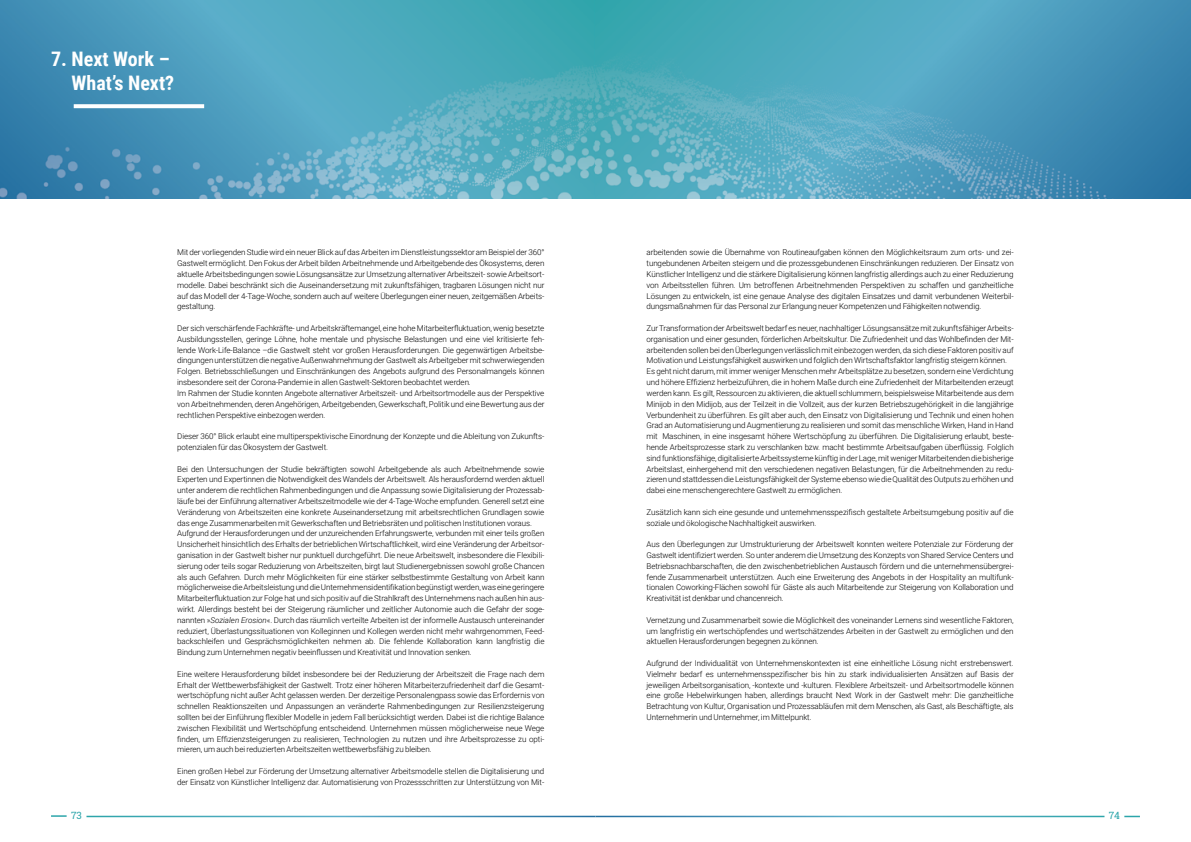
<style>
.page{position:relative;width:1191px;height:842px;background:#fff}
.page>*{position:absolute;margin:0;border:0;box-sizing:border-box;transform-origin:0 0}
.t1{font:700 20px/24px "Roboto Condensed";color:#fff;text-align:right}
.t2{font:10px "Roboto Slab";color:#2ca5aa}
.t3{font:300 8px/10.8px "Roboto";letter-spacing:-.01em;color:#000;text-align:justify}
.s1{font-style:italic}
</style>
<div class="page">
<img style="left:0;top:0;width:1191px;height:198px">
<svg style="left:74px;top:104px;width:130px;height:4px"></svg>
<svg style="left:1124px;top:816px;width:16px;height:1px"></svg>
<svg style="left:51px;top:815px;width:16px;height:2px"></svg>
<h1 class="t1" style="left:51px;top:46px;width:125px">7. Next Work –<br>What’s Next?</h1>
<p class="t3" style="left:177px;top:247px;width:369px">Mit der vorliegenden Studie wird ein neuer Blick auf das Arbeiten im Dienstleistungssektor am Beispiel der 360° Gastwelt ermöglicht. Den Fokus der Arbeit bilden Arbeitnehmende und Arbeitgebende des Ökosystems, deren aktuelle Arbeitsbedingungen sowie Lösungsansätze zur Umsetzung alternativer Arbeitszeit- sowie Arbeitsort&shy;modelle. Dabei beschränkt sich die Auseinandersetzung mit zukunftsfähigen, tragbaren Lösungen nicht nur auf das Modell der 4-Tage-Woche, sondern auch auf weitere Überlegungen einer neuen, zeitgemäßen Arbeits&shy;gestaltung.</p>
<p class="t3" style="left:177px;top:323px;width:369px;text-align:left">Der sich verschärfende Fachkräfte- und Arbeitskräftemangel, eine hohe Mitarbeiterfluktuation, wenig besetzte Ausbildungsstellen, geringe Löhne, hohe mentale und physische Belastungen und eine viel kritisierte feh&shy;lende Work-Life-Balance –die Gastwelt steht vor großen Herausforderungen. Die gegenwärtigen Arbeitsbe&shy;dingungen unterstützen die negative Außenwahrnehmung der Gastwelt als Arbeitgeber mit schwerwiegenden Folgen. Betriebsschließungen und Einschränkungen des Angebots aufgrund des Personalmangels können insbesondere seit der Corona-Pandemie in allen Gastwelt-Sektoren beobachtet werden.<br>Im Rahmen der Studie konnten Angebote alternativer Arbeitszeit- und Arbeitsortmodelle aus der Perspektive von Arbeitnehmenden, deren Angehörigen, Arbeitgebenden, Gewerkschaft, Politik und eine Bewertung aus der rechtlichen Perspektive einbezogen werden.</p>
<p class="t3" style="left:177px;top:431px;width:369px">Dieser 360° Blick erlaubt eine multiperspektivische Einordnung der Konzepte und die Ableitung von Zukunfts&shy;potenzialen für das Ökosystem der Gastwelt.</p>
<p class="t3" style="left:177px;top:463px;width:369px;text-align:left">Bei den Untersuchungen der Studie bekräftigten sowohl Arbeitgebende als auch Arbeitnehmende sowie Experten und Expertinnen die Notwendigkeit des Wandels der Arbeitswelt. Als herausfordernd werden aktuell unter anderem die rechtlichen Rahmenbedingungen und die Anpassung sowie Digitalisierung der Prozessab&shy;läufe bei der Einführung alternativer Arbeitszeitmodelle wie der 4-Tage-Woche empfunden. Generell setzt eine Veränderung von Arbeitszeiten eine konkrete Auseinandersetzung mit arbeitsrechtlichen Grundlagen sowie das enge Zusammenarbeiten mit Gewerkschaften und Betriebsräten und politischen Institutionen voraus.<br>Aufgrund der Herausforderungen und der unzureichenden Erfahrungswerte, verbunden mit einer teils großen Unsicherheit hinsichtlich des Erhalts der betrieblichen Wirtschaftlichkeit, wird eine Veränderung der Arbeitsor&shy;ganisation in der Gastwelt bisher nur punktuell durchgeführt. Die neue Arbeitswelt, insbesondere die Flexibili&shy;sierung oder teils sogar Reduzierung von Arbeitszeiten, birgt laut Studienergebnissen sowohl große Chancen als auch Gefahren. Durch mehr Möglichkeiten für eine stärker selbstbestimmte Gestaltung von Arbeit kann möglicherweise die Arbeitsleistung und die Unternehmensidentifikation begünstigt werden, was eine geringere Mitarbeiterfluktuation zur Folge hat und sich positiv auf die Strahlkraft des Unternehmens nach außen hin aus&shy;wirkt. Allerdings besteht bei der Steigerung räumlicher und zeitlicher Autonomie auch die Gefahr der soge&shy;nannten »<span class="s1">Sozialen Erosion</span>«. Durch das räumlich verteilte Arbeiten ist der informelle Austausch untereinander reduziert, Überlastungssituationen von Kolleginnen und Kollegen werden nicht mehr wahrgenommen, Feed&shy;backschleifen und Gesprächsmöglichkeiten nehmen ab. Die fehlende Kollaboration kann langfristig die Bindung zum Unternehmen negativ beeinflussen und Kreativität und Innovation senken.</p>
<p class="t3" style="left:177px;top:668px;width:369px">Eine weitere Herausforderung bildet insbesondere bei der Reduzierung der Arbeitszeit die Frage nach dem Erhalt der Wettbewerbsfähigkeit der Gastwelt. Trotz einer höheren Mitarbeiterzufriedenheit darf die Gesamt&shy;wertschöpfung nicht außer Acht gelassen werden. Der derzeitige Personalengpass sowie das Erfordernis von schnellen Reaktionszeiten und Anpassungen an veränderte Rahmenbedingungen zur Resilienzsteigerung sollten bei der Einführung flexibler Modelle in jedem Fall berücksichtigt werden. Dabei ist die richtige Balance zwischen Flexibilität und Wertschöpfung entscheidend. Unternehmen müssen möglicherweise neue Wege finden, um Effizienzsteigerungen zu realisieren, Technologien zu nutzen und ihre Arbeitsprozesse zu opti&shy;mieren, um auch bei reduzierten Arbeitszeiten wettbewerbsfähig zu bleiben.</p>
<p class="t3" style="left:177px;top:765px;width:369px">Einen großen Hebel zur Förderung der Umsetzung alternativer Arbeitsmodelle stellen die Digitalisierung und der Einsatz von Künstlicher Intelligenz dar. Automatisierung von Prozessschritten zur Unterstützung von Mit-</p>
<p class="t3" style="left:646px;top:247px;width:369px">arbeitenden sowie die Übernahme von Routineaufgaben können den Möglichkeitsraum zum orts- und zei&shy;tungebundenen Arbeiten steigern und die prozessgebundenen Einschränkungen reduzieren. Der Einsatz von Künstlicher Intelligenz und die stärkere Digitalisierung können langfristig allerdings auch zu einer Reduzierung von Arbeitsstellen führen. Um betroffenen Arbeitnehmenden Perspektiven zu schaffen und ganzheitliche Lösungen zu entwickeln, ist eine genaue Analyse des digitalen Einsatzes und damit verbundenen Weiterbil&shy;dungsmaßnahmen für das Personal zur Erlangung neuer Kompetenzen und Fähigkeiten notwendig.</p>
<p class="t3" style="left:646px;top:323px;width:369px;text-align:left">Zur Transformation der Arbeitswelt bedarf es neuer, nachhaltiger Lösungsansätze mit zukunftsfähiger Arbeits&shy;organisation und einer gesunden, förderlichen Arbeitskultur. Die Zufriedenheit und das Wohlbefinden der Mit&shy;arbeitenden sollen bei den Überlegungen verlässlich mit einbezogen werden, da sich diese Faktoren positiv auf Motivation und Leistungsfähigkeit auswirken und folglich den Wirtschaftsfaktor langfristig steigern können.<br>Es geht nicht darum, mit immer weniger Menschen mehr Arbeitsplätze zu besetzen, sondern eine Verdichtung und höhere Effizienz herbeizuführen, die in hohem Maße durch eine Zufriedenheit der Mitarbeitenden erzeugt werden kann. Es gilt, Ressourcen zu aktivieren, die aktuell schlummern, beispielsweise Mitarbeitende aus dem Minijob in den Midijob, aus der Teilzeit in die Vollzeit, aus der kurzen Betriebszugehörigkeit in die langjährige Verbundenheit zu überführen. Es gilt aber auch, den Einsatz von Digitalisierung und Technik und einen hohen Grad an Automatisierung und Augmentierung zu realisieren und somit das menschliche Wirken, Hand in Hand mit Maschinen, in eine insgesamt höhere Wertschöpfung zu überführen. Die Digitalisierung erlaubt, beste&shy;hende Arbeitsprozesse stark zu verschlanken bzw. macht bestimmte Arbeitsaufgaben überflüssig. Folglich sind funktionsfähige, digitalisierte Arbeitssysteme künftig in der Lage, mit weniger Mitarbeitenden die bisherige Arbeitslast, einhergehend mit den verschiedenen negativen Belastungen, für die Arbeitnehmenden zu redu&shy;zieren und stattdessen die Leistungsfähigkeit der Systeme ebenso wie die Qualität des Outputs zu erhöhen und dabei eine menschengerechtere Gastwelt zu ermöglichen.</p>
<p class="t3" style="left:646px;top:506px;width:369px">Zusätzlich kann sich eine gesunde und unternehmensspezifisch gestaltete Arbeitsumgebung positiv auf die soziale und ökologische Nachhaltigkeit auswirken.</p>
<p class="t3" style="left:646px;top:539px;width:369px">Aus den Überlegungen zur Umstrukturierung der Arbeitswelt konnten weitere Potenziale zur Förderung der Gastwelt identifiziert werden. So unter anderem die Umsetzung des Konzepts von Shared Service Centers und Betriebsnachbarschaften, die den zwischenbetrieblichen Austausch fördern und die unternehmensübergrei&shy;fende Zusammenarbeit unterstützen. Auch eine Erweiterung des Angebots in der Hospitality an multifunk&shy;tionalen Coworking-Flächen sowohl für Gäste als auch Mitarbeitende zur Steigerung von Kollaboration und Kreativität ist denkbar und chancenreich.</p>
<p class="t3" style="left:646px;top:614px;width:369px">Vernetzung und Zusammenarbeit sowie die Möglichkeit des voneinander Lernens sind wesentliche Faktoren, um langfristig ein wertschöpfendes und wertschätzendes Arbeiten in der Gastwelt zu ermöglichen und den aktuellen Herausforderungen begegnen zu können.</p>
<p class="t3" style="left:646px;top:657px;width:369px">Aufgrund der Individualität von Unternehmenskontexten ist eine einheitliche Lösung nicht erstrebenswert.<br>Vielmehr bedarf es unternehmensspezifischer bis hin zu stark individualisierten Ansätzen auf Basis der jeweiligen Arbeitsorganisation, -kontexte und -kulturen. Flexiblere Arbeitszeit- und Arbeitsortmodelle können eine große Hebelwirkungen haben, allerdings braucht Next Work in der Gastwelt mehr: Die ganzheitliche Betrachtung von Kultur, Organisation und Prozessabläufen mit dem Menschen, als Gast, als Beschäftigte, als Unternehmerin und Unternehmer, im Mittelpunkt.</p>
<p class="t2" style="left:71px;top:809px;width:12px">73</p>
<p class="t2" style="left:1108px;top:809px;width:13px">74</p>
</div>
